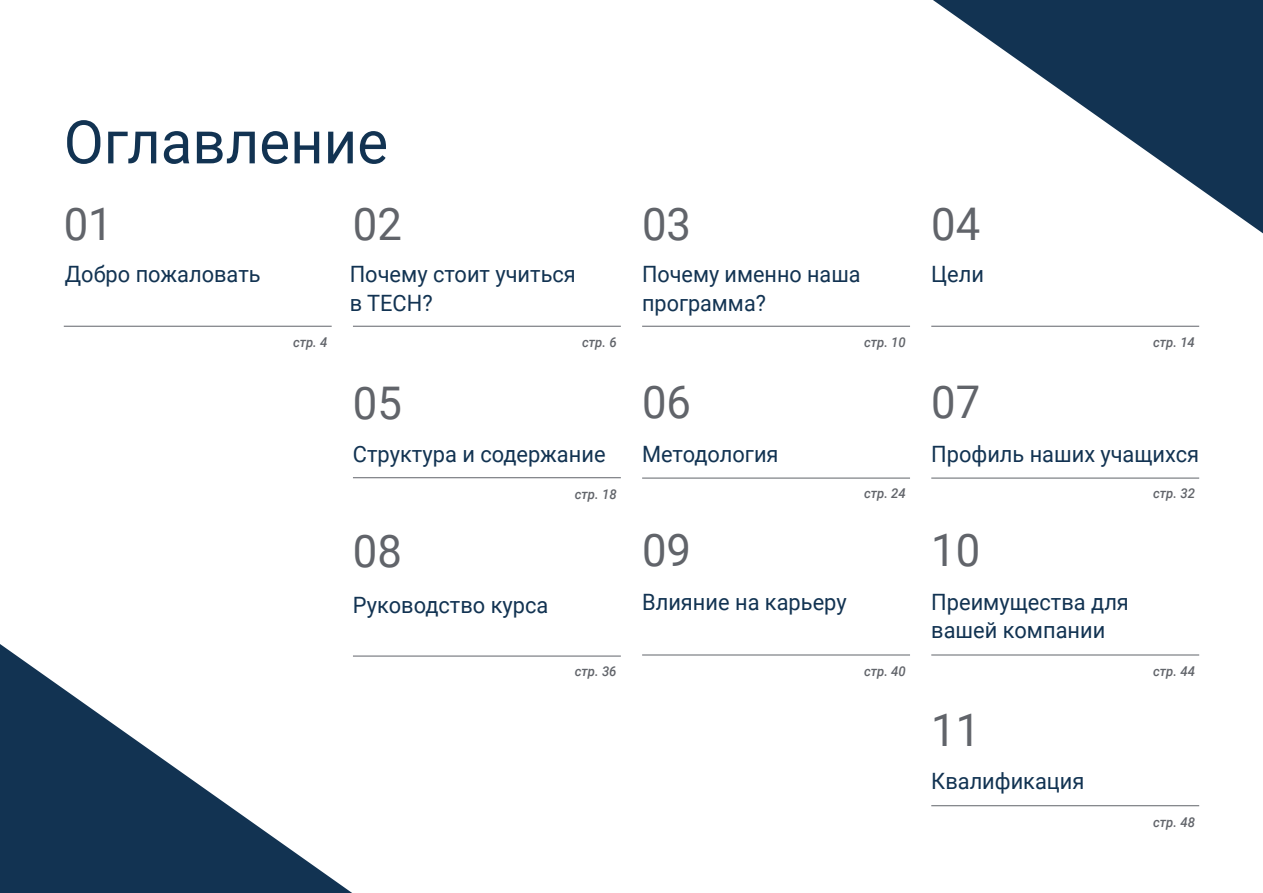
<style>
.page{position:relative;width:1263px;height:893px;background:#fff}
.page>*{position:absolute;margin:0;border:0;box-sizing:border-box;transform-origin:0 0}
.t1{font:60px "Roboto";color:#123352}
.t2{font:45px "Roboto";color:#61646a}
.t3{font:22.5px/28.5px "Roboto";color:#123352}
.t4{font:22.5px/28.5px "Roboto";color:#123352;scale:.96 1}
.t5{font:italic 500 13.5px "Roboto";color:#61646a}
</style>
<div class="page">
<svg style="left:0;top:644px;width:352px;height:249px"></svg>
<svg style="left:933px;top:0;width:330px;height:233px"></svg>
<hr style="left:64px;top:326px;width:268px;height:1px;background:#61646a">
<hr style="left:642px;top:478px;width:268px;height:1px;background:#61646a">
<hr style="left:642px;top:655px;width:268px;height:1px;background:#61646a">
<hr style="left:353px;top:326px;width:268px;height:1px;background:#61646a">
<hr style="left:353px;top:477px;width:268px;height:1px;background:#61646a">
<hr style="left:931px;top:478px;width:268px;height:1px;background:#61646a">
<hr style="left:931px;top:655px;width:268px;height:1px;background:#61646a">
<hr style="left:931px;top:805px;width:268px;height:1px;background:#61646a">
<hr style="left:642px;top:326px;width:268px;height:1px;background:#61646a">
<hr style="left:353px;top:656px;width:268px;height:1px;background:#61646a">
<hr style="left:931px;top:326px;width:268px;height:1px;background:#61646a">
<h1 class="t1" style="left:64px;top:100px;width:326px">Оглавление</h1>
<h2 class="t2" style="left:64px;top:192px;width:51px">01</h2>
<h2 class="t2" style="left:353px;top:192px;width:51px">02</h2>
<h2 class="t2" style="left:642px;top:192px;width:51px">03</h2>
<h2 class="t2" style="left:931px;top:192px;width:51px">04</h2>
<p class="t3" style="left:65px;top:259px;width:197px">Добро пожаловать</p>
<p class="t3" style="left:931px;top:259px;width:54px">Цели</p>
<p class="t3" style="left:350px;top:259px;width:228px">Почему стоит учиться в TECH?</p>
<p class="t4" style="left:642px;top:259px;width:229px">Почему именно наша программа?</p>
<p class="t5" style="left:293px;top:333px;width:36px">стр. 4</p>
<h2 class="t2" style="left:353px;top:371px;width:51px">05</h2>
<p class="t5" style="left:582px;top:333px;width:36px">стр. 6</p>
<h2 class="t2" style="left:642px;top:371px;width:51px">06</h2>
<p class="t5" style="left:864px;top:333px;width:43px">стр. 10</p>
<h2 class="t2" style="left:931px;top:371px;width:51px">07</h2>
<p class="t5" style="left:1153px;top:333px;width:43px">стр. 14</p>
<p class="t3" style="left:353px;top:439px;width:254px">Структура и содержание</p>
<p class="t3" style="left:642px;top:439px;width:138px">Методология</p>
<p class="t3" style="left:931px;top:439px;width:269px">Профиль наших учащихся</p>
<h2 class="t2" style="left:353px;top:520px;width:51px">08</h2>
<p class="t3" style="left:353px;top:590px;width:197px">Руководство курса</p>
<p class="t5" style="left:864px;top:484px;width:43px">стр. 24</p>
<p class="t5" style="left:575px;top:485px;width:43px">стр. 18</p>
<p class="t5" style="left:1153px;top:484px;width:43px">стр. 32</p>
<h2 class="t2" style="left:642px;top:519px;width:51px">09</h2>
<h2 class="t2" style="left:931px;top:519px;width:51px">10</h2>
<p class="t5" style="left:575px;top:662px;width:43px">стр. 36</p>
<p class="t3" style="left:642px;top:587px;width:206px">Влияние на карьеру</p>
<p class="t3" style="left:931px;top:587px;width:199px">Преимущества для вашей компании</p>
<p class="t5" style="left:864px;top:662px;width:43px">стр. 40</p>
<h2 class="t2" style="left:931px;top:698px;width:51px">11</h2>
<p class="t3" style="left:931px;top:766px;width:155px">Квалификация</p>
<p class="t5" style="left:1153px;top:662px;width:43px">стр. 44</p>
<p class="t5" style="left:1153px;top:812px;width:43px">стр. 48</p>
</div>
